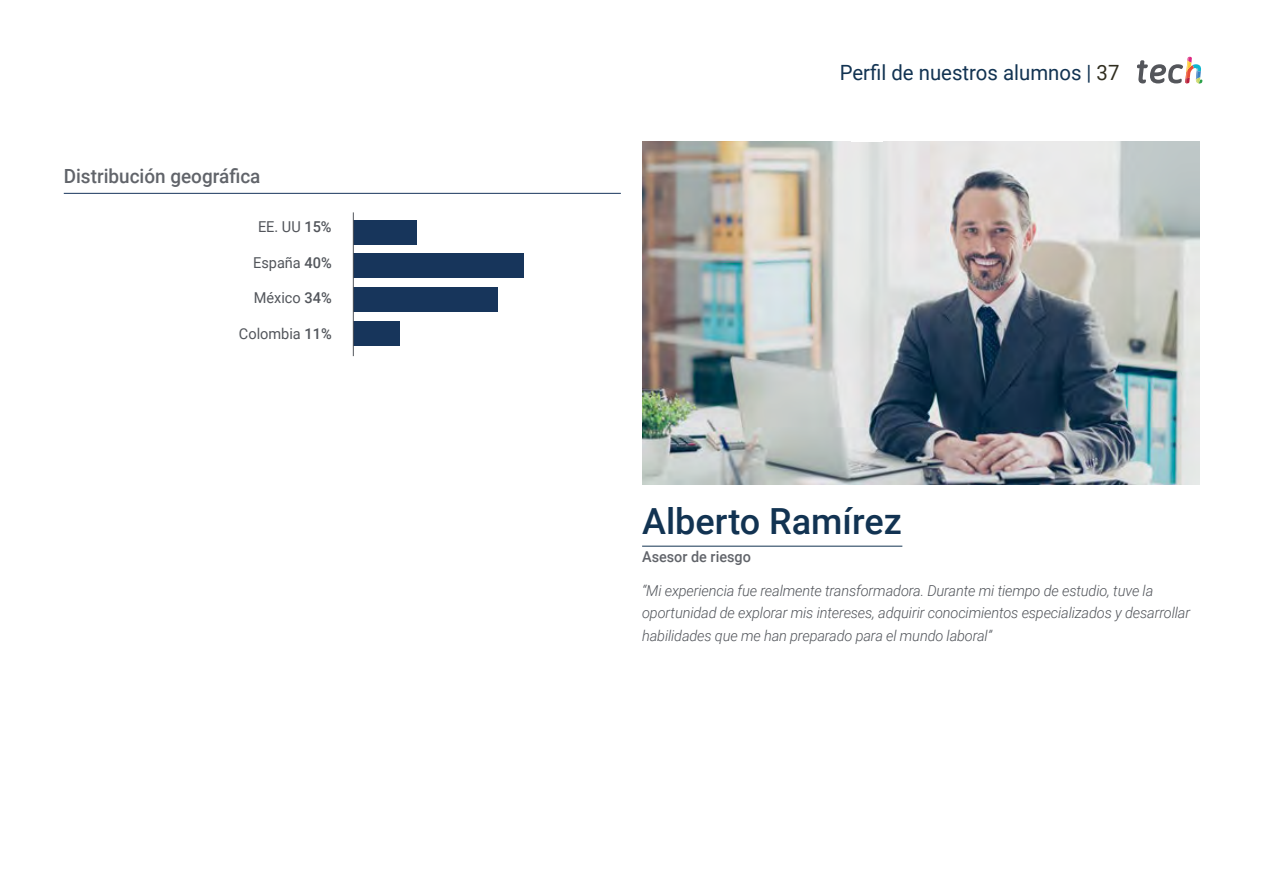
<style>
.page{position:relative;width:1263px;height:893px;background:#fff}
.page>*{position:absolute;margin:0;border:0;box-sizing:border-box;transform-origin:0 0}
.t1{font:500 36px "Roboto";color:#123352}
.t2{font:21px "Roboto";color:#123352}
.t3{font:500 19.5px "Roboto";color:#61646a}
.t4{font:italic 300 15px/22.5px "Roboto";letter-spacing:-.01em;color:#52555b}
.t5{font:15px "Roboto";color:#52555b}
.t6{font:500 15px "Roboto";color:#61646a;scale:.96 1}
.s1{font-weight:500}
.s2{color:#312e20}
</style>
<div class="page">
<hr style="left:642px;top:546px;width:260px;height:1px;background:#123352">
<svg style="left:1137px;top:57px;width:65px;height:27px"></svg>
<img style="left:642px;top:141px;width:557px;height:343px">
<hr style="left:64px;top:193px;width:557px;height:1px;background:#17355b">
<div style="left:353px;top:220px;width:64px;height:25px;background:#17355b"></div>
<div style="left:353px;top:254px;width:170px;height:24px;background:#17355b"></div>
<div style="left:353px;top:287px;width:145px;height:25px;background:#17355b"></div>
<div style="left:353px;top:321px;width:47px;height:24px;background:#17355b"></div>
<hr style="left:353px;top:212px;width:1px;height:144px;background:#52555b">
<h3 class="t3" style="left:64px;top:162px;width:198px">Distribución geográfica</h3>
<p class="t5" style="left:258px;top:216px;width:75px">EE. UU <span class="s1">15%</span></p>
<p class="t5" style="left:253px;top:252px;width:80px">España <span class="s1">40%</span></p>
<p class="t5" style="left:254px;top:287px;width:79px">México <span class="s1">34%</span></p>
<p class="t5" style="left:239px;top:323px;width:94px">Colombia <span class="s1">11%</span></p>
<h2 class="t2" style="left:840px;top:57px;width:281px">Perfil de nuestros alumnos | <span class="s2">37</span></h2>
<h1 class="t1" style="left:642px;top:496px;width:261px">Alberto Ramírez</h1>
<p class="t6" style="left:642px;top:546px;width:115px">Asesor de riesgo</p>
<p class="t4" style="left:642px;top:579px;width:549px">“Mi experiencia fue realmente transformadora. Durante mi tiempo de estudio, tuve la oportunidad de explorar mis intereses, adquirir conocimientos especializados y desarrollar habilidades que me han preparado para el mundo laboral”</p>
</div>
